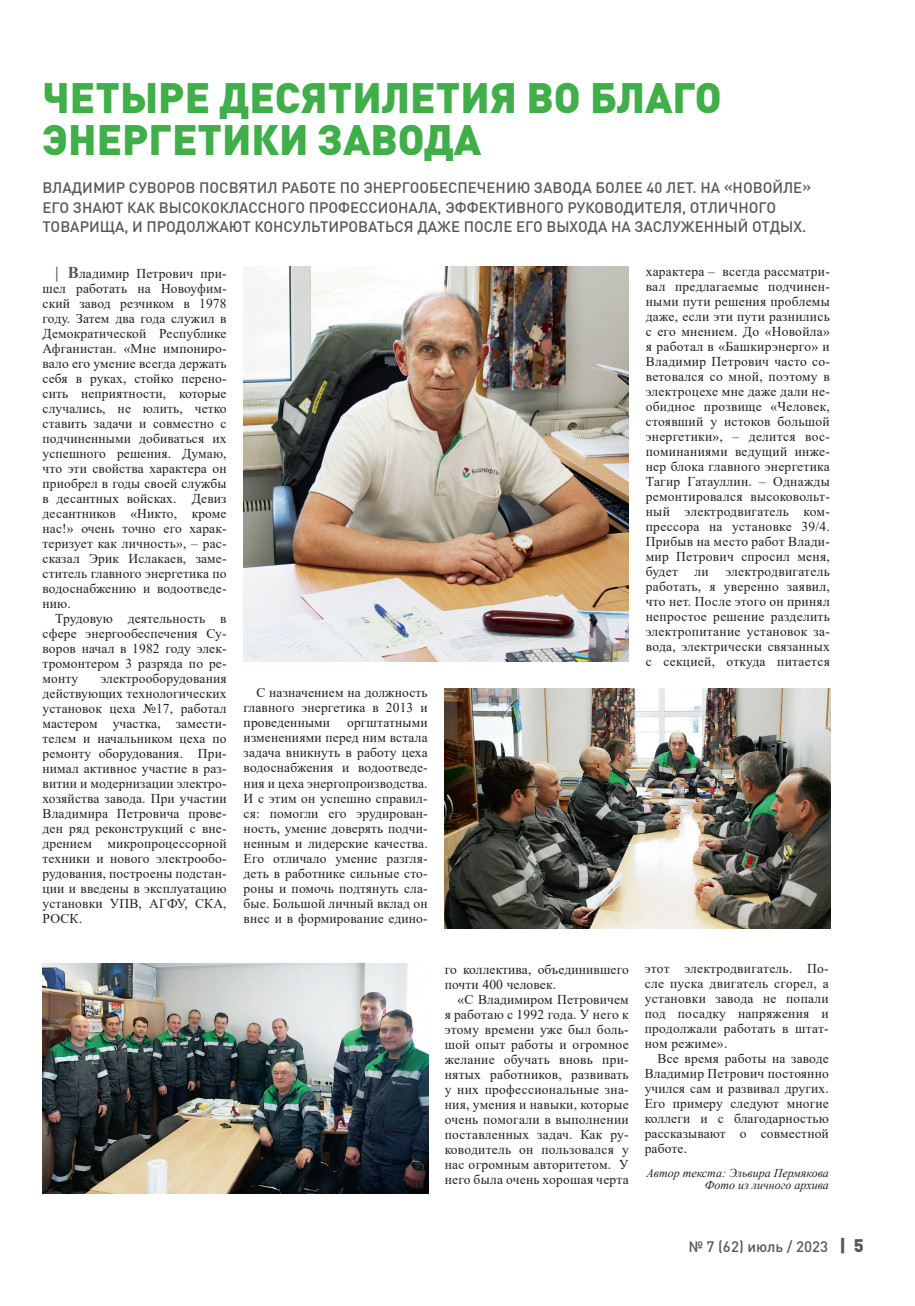
<style>
.page{position:relative;width:915px;height:1306px;background:#fff}
.page>*{position:absolute;margin:0;border:0;box-sizing:border-box;transform-origin:0 0}
.ЗАГОЛОВОК{font:900 42px/42px "DIN Pro";color:#40ae49}
._1_абзац{font:500 15px/19.5px "DIN Pro";color:#57585a}
.текст{font:13.5px/15px "Times New Roman";letter-spacing:.01em;color:#231f20;text-align:justify}
.Авторы{font:italic 12px "Times New Roman";color:#231f20}
.s1{font-weight:700;font-size:16.5px;color:#57585a}
.s2{font-weight:900;font-size:18px}
</style>
<div class="page">
<img style="left:243px;top:267px;width:385px;height:394px">
<img style="left:42px;top:963px;width:386px;height:230px">
<img style="left:444px;top:688px;width:385px;height:240px">
<p class="ЗАГОЛОВОК" style="left:43px;top:75px;width:680px">ЧЕТЫРЕ ДЕСЯТИЛЕТИЯ ВО БЛАГО<br>ЭНЕРГЕТИКИ ЗАВОДА</p>
<p class="_1_абзац" style="left:43px;top:177px;width:769px">ВЛАДИМИР СУВОРОВ ПОСВЯТИЛ РАБОТЕ ПО ЭНЕРГООБЕСПЕЧЕНИЮ ЗАВОДА БОЛЕЕ 40 ЛЕТ. НА «НОВОЙЛЕ»<br>ЕГО ЗНАЮТ КАК ВЫСОКОКЛАССНОГО ПРОФЕССИОНАЛА, ЭФФЕКТИВНОГО РУКОВОДИТЕЛЯ, ОТЛИЧНОГО<br>ТОВАРИЩА, И ПРОДОЛЖАЮТ КОНСУЛЬТИРОВАТЬСЯ ДАЖЕ ПОСЛЕ ЕГО ВЫХОДА НА ЗАСЛУЖЕННЫЙ ОТДЫХ.</p>
<p class="текст" style="left:43px;top:265px;width:185px;text-indent:13px"><span class="s1">| В</span>ладимир Петрович при&shy;шел работать на Новоуфим&shy;ский завод резчиком в 1978 году. Затем два года служил в Демократической Республике Афганистан. «Мне импониро&shy;вало его умение всегда держать себя в руках, стойко перено&shy;сить неприятности, которые случались, не юлить, четко ставить задачи и совместно с подчиненными добиваться их успешного решения. Думаю, что эти свойства характера он приобрел в годы своей службы в десантных войсках. Девиз десантников «Никто, кроме нас!» очень точно его харак&shy;теризует как личность», – рас&shy;сказал Эрик Ислакаев, заме&shy;ститель главного энергетика по водоснабжению и водоотведе&shy;нию.</p>
<p class="текст" style="left:43px;top:610px;width:185px;text-indent:13px">Трудовую деятельность в сфере энергообеспечения Су&shy;воров начал в 1982 году элек&shy;тромонтером 3 разряда по ре&shy;монту</p>
<p class="текст" style="left:43px;top:670px;width:185px;text-indent:58px">электрооборудования действующих технологических установок цеха №17, работал мастером участка, замести&shy;телем и начальником цеха по ремонту оборудования. При&shy;нимал активное участие в раз&shy;витии и модернизации электро&shy;хозяйства завода. При участии Владимира Петровича прове&shy;ден ряд реконструкций с вне&shy;дрением микропроцессорной техники и нового электрообо&shy;рудования, построены подстан&shy;ции и введены в эксплуатацию установки УПВ, АГФУ, СКА, РОСК.</p>
<p class="текст" style="left:243px;top:685px;width:185px;text-indent:13px">С назначением на должность главного энергетика в 2013 и проведенными</p>
<p class="текст" style="left:243px;top:715px;width:185px;text-indent:103px">оргштатными изменениями перед ним встала задача вникнуть в работу цеха водоснабжения и водоотведе&shy;ния и цеха энергопроизводства.<br>И с этим он успешно справил&shy;ся: помогли его эрудирован&shy;ность, умение доверять подчи&shy;ненным и лидерские качества.<br>Его отличало умение разгля&shy;деть в работнике сильные сто&shy;роны и помочь подтянуть сла&shy;бые. Большой личный вклад он внес и в формирование едино-</p>
<p class="текст" style="left:645px;top:264px;width:185px">характера – всегда рассматри&shy;вал предлагаемые подчинен&shy;ными пути решения проблемы даже, если эти пути разнились с его мнением. До «Новойла» я работал в «Башкирэнерго» и Владимир Петрович часто со&shy;ветовался со мной, поэтому в электроцехе мне даже дали не&shy;обидное прозвище «Человек, стоявший у истоков большой энергетики», – делится вос&shy;поминаниями ведущий инже&shy;нер блока главного энергетика Тагир Гатауллин. – Однажды ремонтировался высоковольт&shy;ный электродвигатель ком&shy;прессора на установке 39/4.<br>Прибыв на место работ Влади&shy;мир Петрович спросил меня, будет ли электродвигатель работать, я уверенно заявил, что нет. После этого он принял непростое решение разделить электропитание установок за&shy;вода, электрически связанных с секцией, откуда питается</p>
<p class="текст" style="left:444px;top:961px;width:185px">го коллектива, объединившего почти 400 человек.</p>
<p class="текст" style="left:444px;top:991px;width:185px;text-indent:13px">«С Владимиром Петровичем я работаю с 1992 года. У него к этому времени уже был боль&shy;шой опыт работы и огромное желание обучать вновь при&shy;нятых работников, развивать у них профессиональные зна&shy;ния, умения и навыки, которые очень помогали в выполнении поставленных задач. Как ру&shy;ководитель он пользовался у нас огромным авторитетом. У него была очень хорошая черта</p>
<p class="текст" style="left:644px;top:960px;width:185px">этот электродвигатель. По&shy;сле пуска двигатель сгорел, а установки завода не попали под посадку напряжения и продолжали работать в штат&shy;ном режиме».</p>
<p class="текст" style="left:644px;top:1050px;width:185px;text-indent:13px">Все время работы на заводе Владимир Петрович постоянно учился сам и развивал других.<br>Его примеру следуют многие коллеги и с благодарностью рассказывают о совместной работе.</p>
<p class="Авторы" style="left:646px;top:1165px;width:184px">Автор текста: Эльвира Пермякова</p>
<p class="Авторы" style="left:704px;top:1177px;width:125px">Фото из личного архива</p>
<p class="_1_абзац" style="left:688px;top:1235px;width:177px">№ 7 (62) июль / 2023 <span class="s2">| 5</span></p>
</div>
